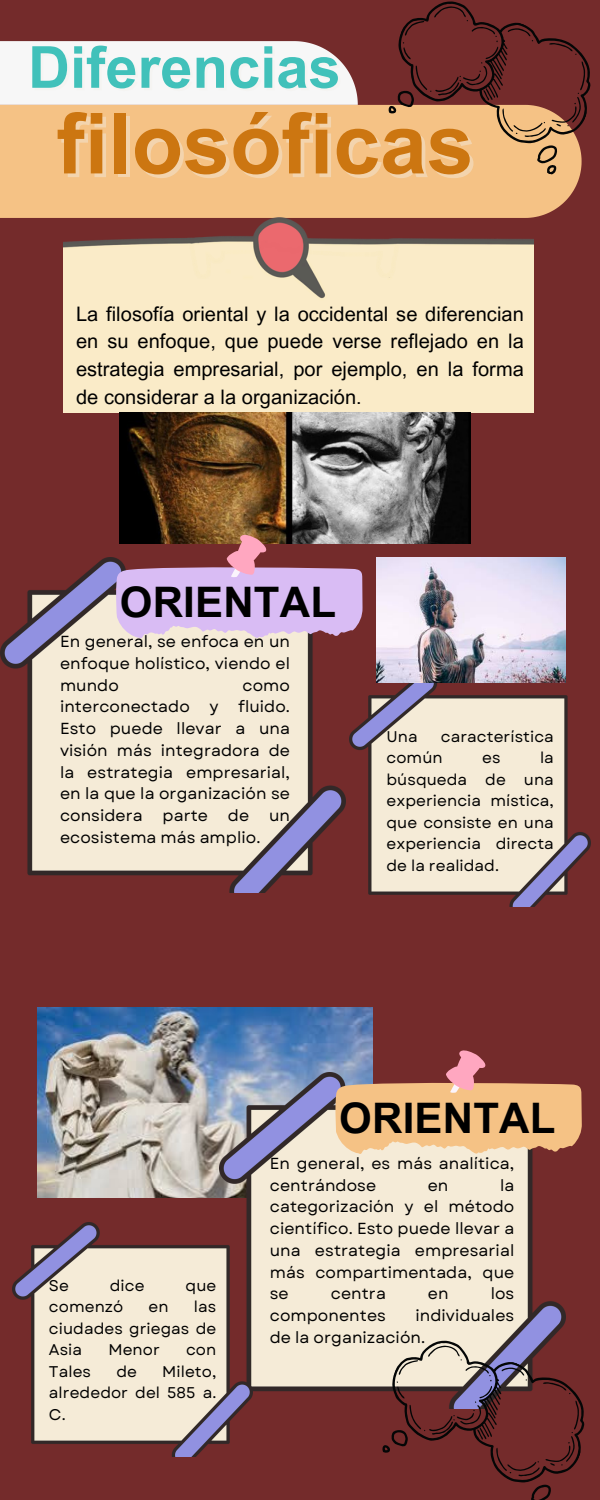
<style>
.page{position:relative;width:600px;height:1500px;background:#742b2b}
.page>*{position:absolute;margin:0;border:0;box-sizing:border-box;transform-origin:0 0}
.t1{font:700 84.4px "Arial MT Pro";color:#cc7611}
.t2{font:700 58px "Arial MT Pro";color:#41c1ba}
.t3{font:700 42.1px "Arial MT Pro";letter-spacing:.005em;color:#000}
.t4{font:20px/27.8px "Arial MT Pro";letter-spacing:.005em;color:#000;text-align:justify}
.t5{font:16px/21.8px "Garet";letter-spacing:.005em;color:#000;text-align:justify}
.t6{font:15.5px/21.5px "Garet";letter-spacing:.005em;color:#000;text-align:justify}
</style>
<div class="page">
<div style="left:0;top:41px;width:358px;height:64px;background:#f7f7f7"></div>
<div style="left:0;top:105px;width:580px;height:113px;background:#f5c285"></div>
<img style="left:0;top:557px;width:346px;height:336px">
<img style="left:64px;top:218px;width:470px;height:194px">
<img style="left:350px;top:673px;width:240px;height:234px">
<img style="left:38px;top:1008px;width:335px;height:189px">
<img style="left:219px;top:1073px;width:346px;height:319px">
<svg style="left:335px;top:1050px;width:247px;height:105px"></svg>
<img style="left:12px;top:1222px;width:241px;height:234px">
<img style="left:120px;top:412px;width:350px;height:132px">
<svg style="left:116px;top:534px;width:247px;height:105px"></svg>
<img style="left:377px;top:557px;width:188px;height:126px">
<svg style="left:379px;top:1px;width:212px;height:175px"></svg>
<svg style="left:373px;top:1324px;width:192px;height:68px;background:#d4c9c5"></svg>
<svg style="left:380px;top:1340px;width:205px;height:160px"></svg>
<h3 class="t2" style="left:28px;top:46px;width:314px">Diferencias</h3>
<p class="t1" style="left:57px;top:112px;width:419px">filosóficas</p>
<p class="t4" style="left:76px;top:302px;width:449px">La filosofía oriental y la occidental se diferencian en su enfoque, que puede verse reflejado en la estrategia empresarial, por ejemplo, en la forma de considerar a la organización.</p>
<p class="t3" style="left:120px;top:587px;width:218px">ORIENTAL</p>
<p class="t5" style="left:60px;top:631px;width:232px">En general, se enfoca en un enfoque holístico, viendo el mundo</p>
<p class="t5" style="left:60px;top:674px;width:232px;text-indent:183px">como interconectado y fluido.<br>Esto puede llevar a una visión más integradora de la estrategia empresarial, en la que la organización se considera parte de un ecosistema más amplio.</p>
<p class="t6" style="left:387px;top:726px;width:169px;text-indent:54px">característica común</p>
<p class="t6" style="left:387px;top:726px;width:33px">Una</p>
<p class="t6" style="left:387px;top:747px;width:169px;text-indent:153px">la búsqueda de una experiencia mística, que consiste en una experiencia directa de la realidad.</p>
<p class="t6" style="left:482px;top:747px;width:20px">es</p>
<p class="t6" style="left:49px;top:1275px;width:21px">Se</p>
<p class="t6" style="left:110px;top:1275px;width:36px">dice</p>
<p class="t6" style="left:186px;top:1275px;width:32px">que</p>
<p class="t6" style="left:49px;top:1296px;width:76px">comenzó</p>
<p class="t6" style="left:149px;top:1296px;width:22px">en</p>
<p class="t6" style="left:49px;top:1296px;width:169px;text-indent:145px">las ciudades griegas de Asia</p>
<p class="t6" style="left:108px;top:1339px;width:53px">Menor</p>
<p class="t6" style="left:186px;top:1339px;width:32px">con</p>
<p class="t6" style="left:49px;top:1361px;width:44px">Tales</p>
<p class="t6" style="left:116px;top:1361px;width:22px">de</p>
<p class="t6" style="left:49px;top:1361px;width:169px;text-indent:113px">Mileto, alrededor del 585 a.<br>C.</p>
<p class="t3" style="left:339px;top:1102px;width:218px">ORIENTAL</p>
<p class="t5" style="left:270px;top:1152px;width:246px">En general, es más analítica, centrándose</p>
<p class="t5" style="left:270px;top:1174px;width:246px;text-indent:230px">la categorización y el método científico. Esto puede llevar a una estrategia empresarial más compartimentada, que se</p>
<p class="t5" style="left:428px;top:1174px;width:22px">en</p>
<p class="t5" style="left:331px;top:1283px;width:57px">centra</p>
<p class="t5" style="left:428px;top:1283px;width:22px">en</p>
<p class="t5" style="left:491px;top:1283px;width:25px">los</p>
<p class="t5" style="left:270px;top:1305px;width:118px">componentes</p>
<p class="t5" style="left:270px;top:1305px;width:246px;text-indent:146px">individuales de la organización.</p>
</div>
